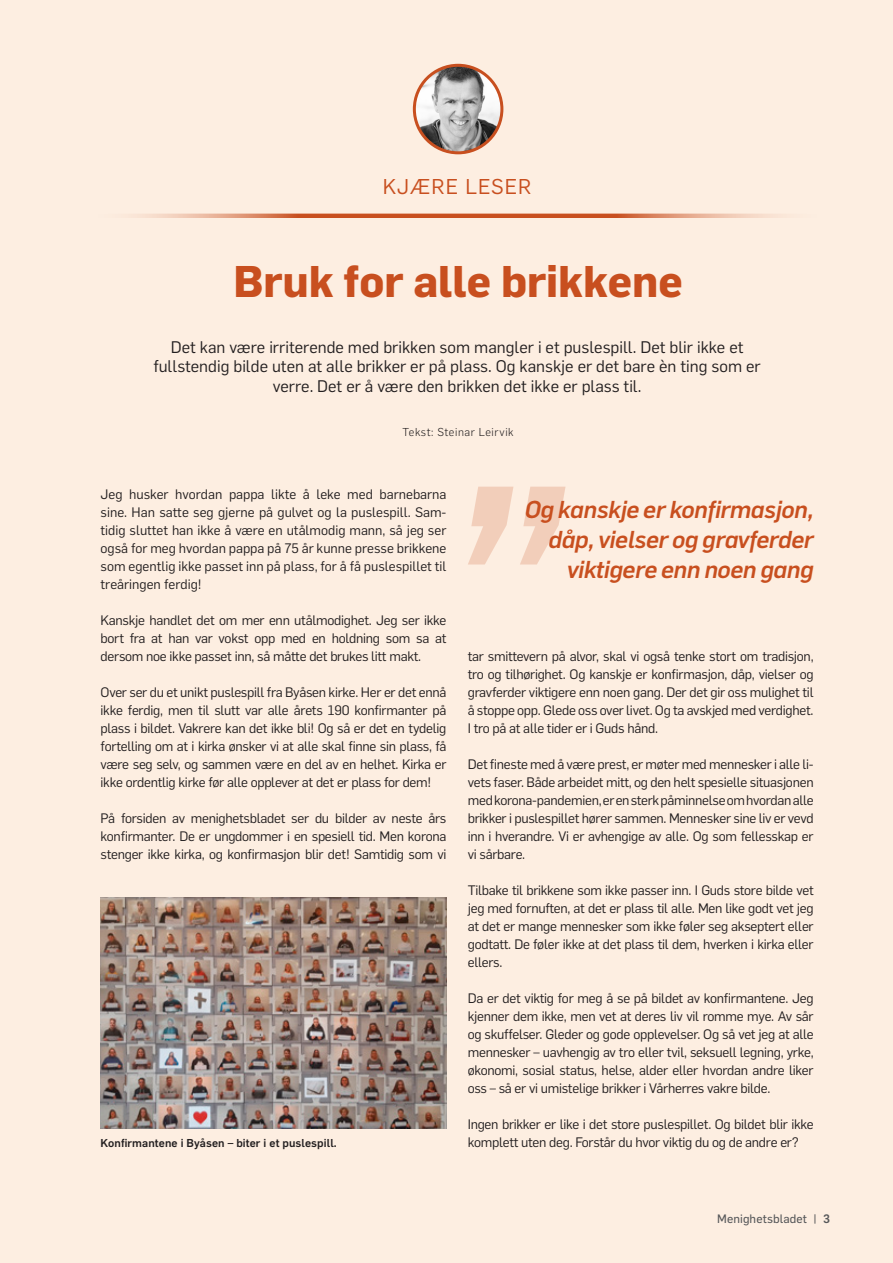
<style>
.page{position:relative;width:893px;height:1263px;background:#fdeee1}
.page>*{position:absolute;margin:0;border:0;box-sizing:border-box;transform-origin:0 0}
.t1{font:700 43.5px "Flama";color:#c84f1f}
.t2{font:italic 500 24px/30px "Flama";letter-spacing:-.02em;color:#c84f1f;text-align:right}
.t3{font:21px "Flama";letter-spacing:.05em;color:#c84f1f}
.t4{font:16.5px/19.5px "Flama";color:#231f20;text-align:center}
.t5{font:13.5px/18px "Flama";letter-spacing:-.02em;color:#231f20;text-align:justify}
.t6{font:12px "Flama Basic";letter-spacing:.01em;color:#57585a}
.t7{font:500 11.25px "Flama";letter-spacing:.01em;color:#231f20}
.t8{font:300 11.25px "Flama";letter-spacing:.05em;color:#231f20}
.s1{font-family:"Flama";font-weight:500}
</style>
<div class="page">
<img style="left:416px;top:65px;width:85px;height:88px">
<div style="left:413px;top:64px;width:90px;height:90px;border:3px solid #c84f1f;border-radius:50%"></div>
<svg style="left:135px;top:213px;width:645px;height:5px;background:#db8a67"></svg>
<img style="left:101px;top:897px;width:346px;height:232px">
<svg style="left:468px;top:487px;width:98px;height:77px"></svg>
<h3 class="t3" style="left:383px;top:172px;width:150px">KJÆRE LESER</h3>
<h1 class="t1" style="left:233px;top:250px;width:451px">Bruk for alle brikkene</h1>
<p class="t4" style="left:153px;top:336px;width:609px">Det kan være irriterende med brikken som mangler i et puslespill. Det blir ikke et fullstendig bilde uten at alle brikker er på plass. Og kanskje er det bare èn ting som er verre. Det er å være den brikken det ikke er plass til.</p>
<p class="t8" style="left:403px;top:424px;width:113px">Tekst: Steinar Leirvik</p>
<p class="t5" style="left:101px;top:484px;width:347px">Jeg husker hvordan pappa likte å leke med barnebarna sine. Han satte seg gjerne på gulvet og la puslespill. Sam&shy;tidig sluttet han ikke å være en utålmodig mann, så jeg ser også for meg hvordan pappa på 75 år kunne presse brikkene som egentlig ikke passet inn på plass, for å få puslespillet til treåringen ferdig!</p>
<p class="t5" style="left:101px;top:610px;width:347px">Kanskje handlet det om mer enn utålmodighet. Jeg ser ikke bort fra at han var vokst opp med en holdning som sa at dersom noe ikke passet inn, så måtte det brukes litt makt.</p>
<p class="t5" style="left:101px;top:682px;width:347px">Over ser du et unikt puslespill fra Byåsen kirke. Her er det ennå ikke ferdig, men til slutt var alle årets 190 konfirmanter på plass i bildet. Vakrere kan det ikke bli! Og så er det en tydelig fortelling om at i kirka ønsker vi at alle skal finne sin plass, få være seg selv, og sammen være en del av en helhet. Kirka er ikke ordentlig kirke før alle opplever at det er plass for dem!</p>
<p class="t5" style="left:101px;top:808px;width:347px">På forsiden av menighetsbladet ser du bilder av neste års konfirmanter. De er ungdommer i en spesiell tid. Men korona stenger ikke kirka, og konfirmasjon blir det! Samtidig som vi</p>
<p class="t7" style="left:101px;top:1135px;width:238px">Konfirmantene i Byåsen – biter i et puslespill.</p>
<h2 class="t2" style="left:524px;top:492px;width:291px">Og kanskje er konfirmasjon, dåp, vielser og gravferder viktigere enn noen gang</h2>
<p class="t5" style="left:468px;top:646px;width:347px">tar smittevern på alvor, skal vi også tenke stort om tradisjon, tro og tilhørighet. Og kanskje er konfirmasjon, dåp, vielser og gravferder viktigere enn noen gang. Der det gir oss mulighet til å stoppe opp. Glede oss over livet. Og ta avskjed med verdighet.<br>I tro på at alle tider er i Guds hånd.</p>
<p class="t5" style="left:468px;top:754px;width:347px">Det fineste med å være prest, er møter med mennesker i alle li&shy;vets faser. Både arbeidet mitt, og den helt spesielle situasjonen med korona-pandemien, er en sterk påminnelse om hvordan alle brikker i puslespillet hører sammen. Mennesker sine liv er vevd inn i hverandre. Vi er avhengige av alle. Og som fellesskap er vi sårbare.</p>
<p class="t5" style="left:468px;top:880px;width:347px">Tilbake til brikkene som ikke passer inn. I Guds store bilde vet jeg med fornuften, at det er plass til alle. Men like godt vet jeg at det er mange mennesker som ikke føler seg akseptert eller godtatt. De føler ikke at det plass til dem, hverken i kirka eller ellers.</p>
<p class="t5" style="left:468px;top:988px;width:347px">Da er det viktig for meg å se på bildet av konfirmantene. Jeg kjenner dem ikke, men vet at deres liv vil romme mye. Av sår og skuffelser. Gleder og gode opplevelser. Og så vet jeg at alle mennesker – uavhengig av tro eller tvil, seksuell legning, yrke, økonomi, sosial status, helse, alder eller hvordan andre liker oss – så er vi umistelige brikker i Vårherres vakre bilde.</p>
<p class="t5" style="left:468px;top:1114px;width:347px">Ingen brikker er like i det store puslespillet. Og bildet blir ikke komplett uten deg. Forstår du hvor viktig du og de andre er?</p>
<p class="t6" style="left:717px;top:1211px;width:115px">Menighetsbladet | <span class="s1">3</span></p>
</div>
